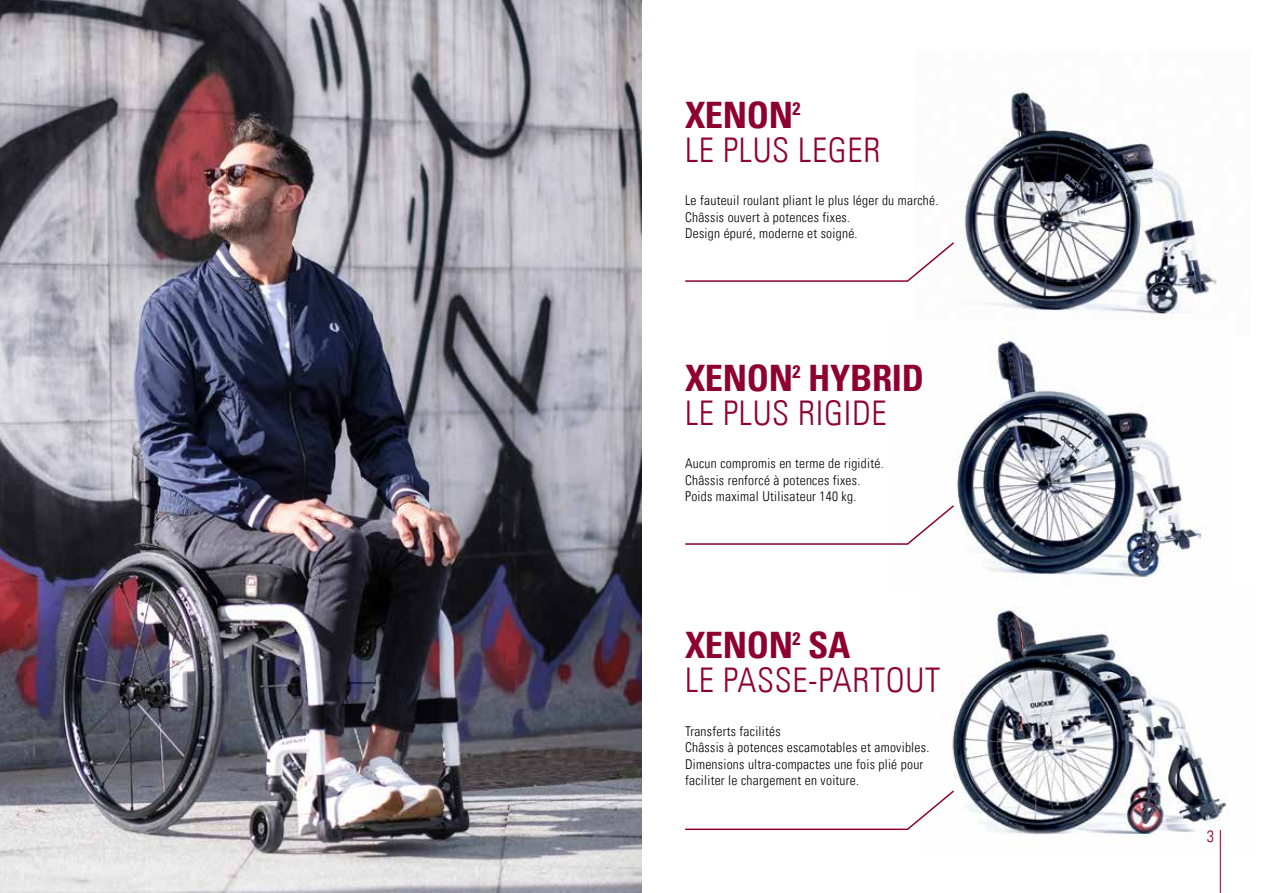
<style>
.page{position:relative;width:1263px;height:893px;background:#fff}
.page>*{position:absolute;margin:0;border:0;box-sizing:border-box;transform-origin:0 0}
.t1{font:36.45px "Univers Com 67 Bold Cond";letter-spacing:-.01em;color:#8f0031}
.t2{font:34.05px "Univers Com 47 Light Cond";letter-spacing:.02em;color:#8f0031}
.t3{font:16.5px "Univers Com 47 Light Cond";color:#8f0031}
.t4{font:13.5px/16.5px "Univers Com 47 Light Cond";letter-spacing:.02em;color:#000}
</style>
<div class="page">
<img style="left:959px;top:87px;width:258px;height:233px">
<img style="left:956px;top:329px;width:246px;height:250px">
<img style="left:952px;top:606px;width:277px;height:245px">
<img style="left:0;top:0;width:641px;height:893px">
<svg style="left:685px;top:242px;width:269px;height:40px"></svg>
<svg style="left:685px;top:505px;width:269px;height:40px"></svg>
<svg style="left:685px;top:789px;width:271px;height:42px"></svg>
<hr style="left:1220px;top:830px;width:1px;height:63px;background:#8f0031">
<h1 class="t1" style="left:685px;top:93px;width:117px">XENON<sup>2</sup></h1>
<h2 class="t2" style="left:685px;top:130px;width:197px">LE PLUS LEGER</h2>
<p class="t4" style="left:685px;top:192px;width:255px">Le fauteuil roulant pliant le plus léger du marché.<br>Châssis ouvert à potences fixes.<br>Design épuré, moderne et soigné.</p>
<h1 class="t1" style="left:685px;top:355px;width:240px">XENON<sup>2</sup> HYBRID</h1>
<h2 class="t2" style="left:685px;top:392px;width:203px">LE PLUS RIGIDE</h2>
<p class="t4" style="left:685px;top:455px;width:200px">Aucun compromis en terme de rigidité.<br>Châssis renforcé à potences fixes.<br>Poids maximal Utilisateur 140 kg.</p>
<h1 class="t1" style="left:685px;top:623px;width:167px">XENON<sup>2</sup> SA</h1>
<h2 class="t2" style="left:685px;top:660px;width:257px">LE PASSE-PARTOUT</h2>
<p class="t4" style="left:685px;top:723px;width:246px">Transferts facilités<br>Châssis à potences escamotables et amovibles.<br>Dimensions ultra-compactes une fois plié pour faciliter le chargement en voiture.</p>
<p class="t3" style="left:1207px;top:826px;width:9px">3</p>
</div>
